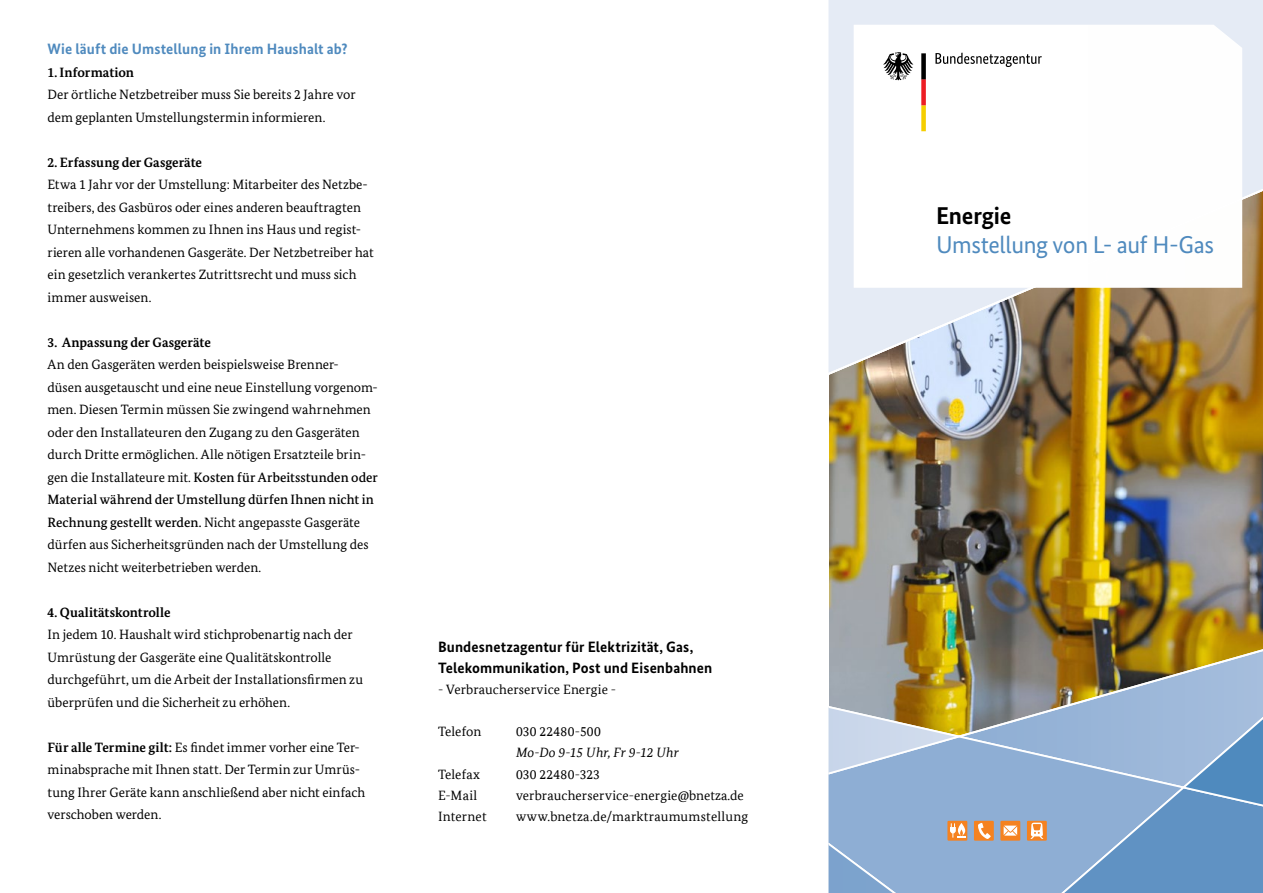
<style>
.page{position:relative;width:1263px;height:893px;background:#fff}
.page>*{position:absolute;margin:0;border:0;box-sizing:border-box;transform-origin:0 0}
.t1{font:24.3px "Bundes Sans";letter-spacing:-.015em;color:#4f8abe}
.t2{font:700 24.3px "Bundes Sans";letter-spacing:-.01em;color:#000}
.t3{font:700 15px/21px "Bundes Sans";letter-spacing:.005em;color:#000}
.t4{font:700 15px "Bundes Sans";letter-spacing:.005em;color:#4f8abe}
.t5{font:13.5px/22.5px "Bundes Serif";color:#000}
.t6{font:13.5px "Bundes Serif Office";letter-spacing:.01em;color:#000}
.t7{font:700 13.5px "Bundes Serif";color:#000}
.t8{font:italic 13.5px "Bundes Serif Office";letter-spacing:.01em;color:#000}
.s1{font-weight:500}
.s2{font-weight:700}
</style>
<div class="page">
<img style="left:829px;top:375px;width:434px;height:274px">
<div style="left:828px;top:0;width:435px;height:189px;background:#e5ebf5"></div>
<img style="left:828px;top:189px;width:435px;height:186px">
<svg style="left:854px;top:25px;width:388px;height:263px"></svg>
<div style="left:854px;top:26px;width:217px;height:134px;background:#fff"></div>
<svg style="left:935px;top:53px;width:107px;height:14px"></svg>
<svg style="left:883px;top:52px;width:30px;height:28px"></svg>
<svg style="left:921px;top:53px;width:5px;height:78px"></svg>
<svg style="left:828px;top:649px;width:435px;height:244px"></svg>
<p class="t4" style="left:47px;top:40px;width:302px">Wie läuft die Umstellung in Ihrem Haushalt ab?</p>
<p class="t7" style="left:47px;top:64px;width:88px">1. Information</p>
<p class="t5" style="left:47px;top:83px;width:310px">Der örtliche Netzbetreiber muss Sie bereits 2 Jahre vor dem geplanten Umstellungstermin informieren.</p>
<p class="t7" style="left:47px;top:154px;width:156px">2. Erfassung der Gasgeräte</p>
<p class="t5" style="left:47px;top:173px;width:328px">Etwa 1 Jahr vor der Umstellung: Mitarbeiter des Netzbe&shy;treibers, des Gasbüros oder eines anderen beauftragten Unternehmens kommen zu Ihnen ins Haus und regist&shy;rieren alle vorhandenen Gasgeräte. Der Netzbetreiber hat ein gesetzlich verankertes Zutrittsrecht und muss sich immer ausweisen.</p>
<p class="t7" style="left:47px;top:334px;width:165px">3. Anpassung der Gasgeräte</p>
<p class="t5" style="left:47px;top:353px;width:332px">An den Gasgeräten werden beispielsweise Brenner-<br>düsen ausgetauscht und eine neue Einstellung vorgenom&shy;men. Diesen Termin müssen Sie zwingend wahrnehmen oder den Installateuren den Zugang zu den Gasgeräten durch Dritte ermöglichen. Alle nötigen Ersatzteile brin&shy;gen die Installateure mit. <span class="s1">Kosten für Arbeitsstunden oder Material während der Umstellung dürfen Ihnen nicht in Rechnung gestellt werden.</span> Nicht angepasste Gasgeräte dürfen aus Sicherheitsgründen nach der Umstellung des Netzes nicht weiterbetrieben werden.</p>
<p class="t7" style="left:47px;top:604px;width:125px">4. Qualitätskontrolle</p>
<p class="t5" style="left:47px;top:623px;width:317px">In jedem 10. Haushalt wird stichprobenartig nach der Umrüstung der Gasgeräte eine Qualitätskontrolle durchgeführt, um die Arbeit der Installationsfirmen zu überprüfen und die Sicherheit zu erhöhen.</p>
<p class="t5" style="left:47px;top:736px;width:319px"><span class="s2">Für alle Termine gilt:</span> Es findet immer vorher eine Ter&shy;minabsprache mit Ihnen statt. Der Termin zur Umrüs&shy;tung Ihrer Geräte kann anschließend aber nicht einfach verschoben werden.</p>
<p class="t3" style="left:438px;top:637px;width:276px">Bundesnetzagentur für Elektrizität, Gas,<br>Telekommunikation, Post und Eisenbahnen</p>
<p class="t6" style="left:438px;top:682px;width:180px">- Verbraucherservice Energie -</p>
<p class="t6" style="left:438px;top:724px;width:45px">Telefon</p>
<p class="t6" style="left:516px;top:724px;width:86px">030 22480-500</p>
<p class="t8" style="left:516px;top:745px;width:164px">Mo-Do 9-15 Uhr, Fr 9-12 Uhr</p>
<p class="t6" style="left:438px;top:766px;width:44px">Telefax</p>
<p class="t6" style="left:516px;top:766px;width:86px">030 22480-323</p>
<p class="t6" style="left:438px;top:787px;width:41px">E-Mail</p>
<p class="t6" style="left:516px;top:787px;width:229px">verbraucherservice-energie@bnetza.de</p>
<p class="t6" style="left:438px;top:808px;width:50px">Internet</p>
<p class="t6" style="left:516px;top:808px;width:234px">www.bnetza.de/marktraumumstellung</p>
<h1 class="t2" style="left:936px;top:201px;width:77px">Energie</h1>
<h1 class="t1" style="left:936px;top:230px;width:279px">Umstellung von L- auf H-Gas</h1>
</div>
